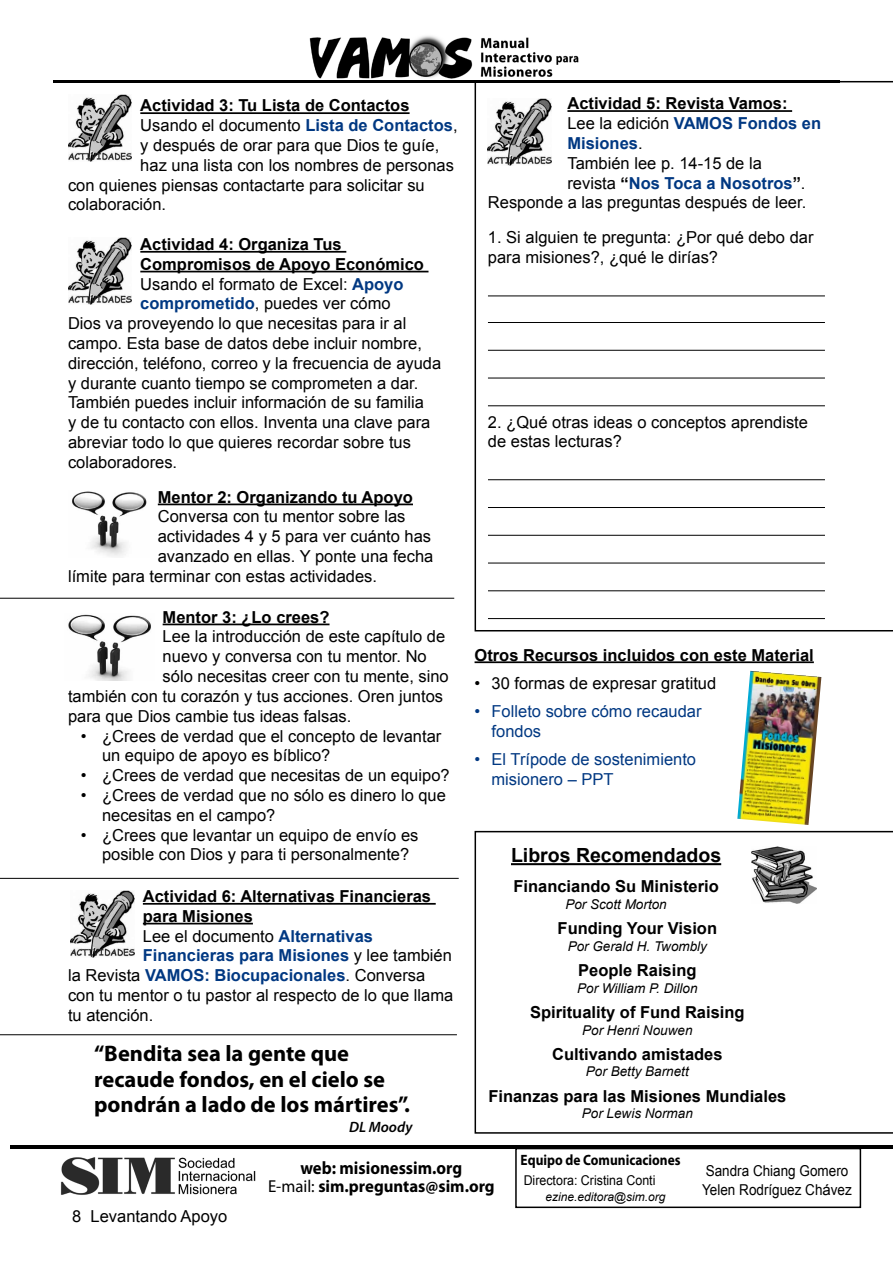
<style>
.page{position:relative;width:893px;height:1263px;background:#fff}
.page>*{position:absolute;margin:0;border:0;box-sizing:border-box;transform-origin:0 0}
.t1{font:700 22.5px/25.5px "Myriad Pro";color:#000}
.t2{font:700 19.5px "Arial";color:#000}
.t3{font:700 18px "Myriad Pro";color:#000;scale:.93 1}
.t4{font:700 17.25px "Myriad Pro";color:#000}
.t5{font:16.5px/19.8px "Arial";color:#000}
.t6{font:700 16.5px "Arial";color:#000}
.t7{font:700 16.5px "Arial";color:#003882}
.t8{font:16.5px/19.8px "Arial";color:#003882}
.t9{font:15px/19.8px "Arial";color:#000;scale:.9 1}
.t10{font:700 15px "Myriad Pro";color:#000;scale:.89 1}
.t11{font:italic 600 15px "Myriad Pro";letter-spacing:.005em;color:#000}
.t12{font:italic 13.5px "Arial";color:#000}
.t13{font:13.5px "Arial";color:#000;scale:.92 1}
.t14{font:italic 12px "Arial";color:#000}
.s1{font-weight:700;color:#003882}
.s2{font-weight:400;color:#000}
.s3{color:#000}
.s4{font-weight:400}
</style>
<div class="page">
<img style="left:309px;top:36px;width:270px;height:43px">
<hr style="left:53px;top:80px;width:787px;height:3px;background:#000">
<img style="left:72px;top:491px;width:75px;height:65px">
<img style="left:71px;top:890px;width:63px;height:68px">
<img style="left:68px;top:95px;width:64px;height:67px">
<img style="left:68px;top:614px;width:83px;height:67px">
<svg style="left:475px;top:81px;width:418px;height:550px"></svg>
<svg style="left:475px;top:831px;width:418px;height:303px"></svg>
<hr style="left:11px;top:1145px;width:882px;height:4px;background:#000">
<div style="left:515px;top:1148px;width:346px;height:60px;border:2px solid #000"></div>
<img style="left:60px;top:1157px;width:196px;height:38px">
<img style="left:751px;top:846px;width:65px;height:57px">
<hr style="left:140px;top:112px;width:270px;height:2px;background:#000">
<hr style="left:140px;top:251px;width:206px;height:2px;background:#000">
<hr style="left:140px;top:271px;width:288px;height:1px;background:#000">
<hr style="left:158px;top:503px;width:255px;height:2px;background:#000">
<hr style="left:163px;top:623px;width:166px;height:2px;background:#000">
<hr style="left:475px;top:661px;width:339px;height:2px;background:#000">
<hr style="left:511px;top:863px;width:210px;height:2px;background:#000">
<hr style="left:0;top:598px;width:454px;height:1px;background:#000">
<img style="left:488px;top:98px;width:64px;height:67px">
<hr style="left:567px;top:110px;width:225px;height:2px;background:#000">
<hr style="left:488px;top:405px;width:337px;height:1px;background:#000">
<hr style="left:488px;top:479px;width:337px;height:1px;background:#000">
<hr style="left:488px;top:507px;width:337px;height:1px;background:#000">
<hr style="left:488px;top:535px;width:337px;height:1px;background:#000">
<hr style="left:488px;top:563px;width:337px;height:1px;background:#000">
<hr style="left:488px;top:590px;width:337px;height:1px;background:#000">
<hr style="left:488px;top:618px;width:337px;height:1px;background:#000">
<img style="left:68px;top:238px;width:64px;height:67px">
<hr style="left:143px;top:903px;width:293px;height:2px;background:#000">
<hr style="left:143px;top:923px;width:110px;height:1px;background:#000">
<hr style="left:0;top:878px;width:459px;height:1px;background:#000">
<hr style="left:0;top:1034px;width:457px;height:1px;background:#000">
<img style="left:737px;top:671px;width:84px;height:154px">
<hr style="left:488px;top:296px;width:337px;height:1px;background:#000">
<p class="t6" style="left:140px;top:95px;width:271px">Actividad 3: Tu Lista de Contactos</p>
<p class="t5" style="left:140px;top:116px;width:319px">Usando el documento <span class="s1">Lista de Contactos</span>,</p>
<p class="t5" style="left:140px;top:135px;width:300px">y después de orar para que Dios te guíe,</p>
<p class="t5" style="left:140px;top:155px;width:315px">haz una lista con los nombres de personas</p>
<p class="t5" style="left:68px;top:175px;width:358px">con quienes piensas contactarte para solicitar su</p>
<p class="t5" style="left:68px;top:195px;width:100px">colaboración.</p>
<p class="t6" style="left:140px;top:233px;width:203px">Actividad 4: Organiza Tus</p>
<p class="t6" style="left:140px;top:253px;width:285px">Compromisos de Apoyo Económico</p>
<p class="t5" style="left:140px;top:274px;width:265px">Usando el formato de Excel: <span class="s1">Apoyo</span></p>
<p class="t5" style="left:140px;top:294px;width:252px"><span class="s1">comprometido</span>, puedes ver cómo</p>
<p class="t5" style="left:68px;top:314px;width:340px">Dios va proveyendo lo que necesitas para ir al</p>
<p class="t5" style="left:68px;top:333px;width:356px">campo. Esta base de datos debe incluir nombre,</p>
<p class="t5" style="left:68px;top:353px;width:375px">dirección, teléfono, correo y la frecuencia de ayuda</p>
<p class="t5" style="left:68px;top:373px;width:352px">y durante cuanto tiempo se comprometen a dar.</p>
<p class="t5" style="left:68px;top:393px;width:357px">También puedes incluir información de su familia</p>
<p class="t5" style="left:68px;top:413px;width:364px">y de tu contacto con ellos. Inventa una clave para</p>
<p class="t5" style="left:68px;top:432px;width:344px">abreviar todo lo que quieres recordar sobre tus</p>
<p class="t5" style="left:68px;top:452px;width:111px">colaboradores.</p>
<p class="t6" style="left:158px;top:486px;width:257px">Mentor 2: Organizando tu Apoyo</p>
<p class="t5" style="left:158px;top:507px;width:249px">Conversa con tu mentor sobre las</p>
<p class="t5" style="left:158px;top:527px;width:275px">actividades 4 y 5 para ver cuánto has</p>
<p class="t5" style="left:158px;top:546px;width:277px">avanzado en ellas. Y ponte una fecha</p>
<p class="t5" style="left:68px;top:566px;width:311px">límite para terminar con estas actividades.</p>
<p class="t6" style="left:163px;top:606px;width:168px">Mentor 3: ¿Lo crees?</p>
<p class="t5" style="left:163px;top:627px;width:284px">Lee la introducción de este capítulo de</p>
<p class="t5" style="left:163px;top:647px;width:266px">nuevo y conversa con tu mentor. No</p>
<p class="t5" style="left:163px;top:666px;width:288px">sólo necesitas creer con tu mente, sino</p>
<p class="t5" style="left:68px;top:686px;width:377px">también con tu corazón y tus acciones. Oren juntos</p>
<p class="t5" style="left:68px;top:706px;width:285px">para que Dios cambie tus ideas falsas.</p>
<p class="t5" style="left:102px;top:726px;width:341px;text-indent:-21px">• ¿Crees de verdad que el concepto de levantar un equipo de apoyo es bíblico?</p>
<p class="t5" style="left:81px;top:765px;width:370px">• ¿Crees de verdad que necesitas de un equipo?</p>
<p class="t5" style="left:102px;top:785px;width:345px;text-indent:-21px">• ¿Crees de verdad que no sólo es dinero lo que necesitas en el campo?</p>
<p class="t5" style="left:102px;top:825px;width:318px;text-indent:-21px">• ¿Crees que levantar un equipo de envío es posible con Dios y para ti personalmente?</p>
<p class="t6" style="left:143px;top:885px;width:290px">Actividad 6: Alternativas Financieras</p>
<p class="t6" style="left:143px;top:905px;width:112px">para Misiones</p>
<p class="t5" style="left:143px;top:926px;width:232px">Lee el documento <span class="s1">Alternativas</span></p>
<p class="t7" style="left:143px;top:945px;width:311px">Financieras para Misiones <span class="s2">y lee también</span></p>
<p class="t7" style="left:68px;top:964px;width:359px"><span class="s2">la Revista</span> VAMOS: Biocupacionales<span class="s2">. Conversa</span></p>
<p class="t5" style="left:68px;top:985px;width:387px">con tu mentor o tu pastor al respecto de lo que llama</p>
<p class="t5" style="left:68px;top:1005px;width:87px">tu atención.</p>
<h1 class="t1" style="left:94px;top:1040px;width:317px">“Bendita sea la gente que recaude fondos, en el cielo se pondrán a lado de los mártires”.</h1>
<p class="t11" style="left:349px;top:1117px;width:65px">DL Moody</p>
<p class="t6" style="left:567px;top:92px;width:222px">Actividad 5: Revista Vamos:</p>
<p class="t7" style="left:567px;top:112px;width:255px"><span class="s2">Lee la edición</span> VAMOS Fondos en</p>
<p class="t7" style="left:567px;top:132px;width:77px">Misiones<span class="s2">.</span></p>
<p class="t5" style="left:567px;top:153px;width:196px">También lee p. 14-15 de la</p>
<p class="t7" style="left:567px;top:172px;width:240px"><span class="s2">revista</span> <span class="s3">“</span>Nos Toca a Nosotros<span class="s3">”</span><span class="s2">.</span></p>
<p class="t5" style="left:488px;top:193px;width:320px">Responde a las preguntas después de leer.</p>
<p class="t5" style="left:488px;top:228px;width:327px">1. Si alguien te pregunta: ¿Por qué debo dar para misiones?, ¿qué le dirías?</p>
<p class="t5" style="left:488px;top:412px;width:322px">2. ¿Qué otras ideas o conceptos aprendiste de estas lecturas?</p>
<p class="t6" style="left:475px;top:644px;width:341px">Otros Recursos incluidos con este Material</p>
<p class="t5" style="left:475px;top:673px;width:243px">• 30 formas de expresar gratitud</p>
<p class="t8" style="left:492px;top:702px;width:211px;text-indent:-17px">• Folleto sobre cómo recaudar fondos</p>
<p class="t8" style="left:492px;top:750px;width:206px;text-indent:-17px">• El Trípode de sostenimiento misionero – PPT</p>
<p class="t2" style="left:511px;top:842px;width:212px">Libros Recomendados</p>
<p class="t6" style="left:513px;top:875px;width:207px">Financiando Su Ministerio</p>
<p class="t12" style="left:565px;top:895px;width:103px">Por Scott Morton</p>
<p class="t6" style="left:558px;top:917px;width:161px">Funding Your Vision</p>
<p class="t12" style="left:568px;top:937px;width:141px">Por Gerald H. Twombly</p>
<p class="t6" style="left:578px;top:959px;width:120px">People Raising</p>
<p class="t12" style="left:577px;top:979px;width:122px">Por William P. Dillon</p>
<p class="t6" style="left:530px;top:1001px;width:216px">Spirituality of Fund Raising</p>
<p class="t12" style="left:582px;top:1021px;width:112px">Por Henri Nouwen</p>
<p class="t6" style="left:552px;top:1043px;width:172px">Cultivando amistades</p>
<p class="t12" style="left:586px;top:1062px;width:104px">Por Betty Barnett</p>
<p class="t6" style="left:488px;top:1085px;width:300px">Finanzas para las Misiones Mundiales</p>
<p class="t12" style="left:582px;top:1104px;width:113px">Por Lewis Norman</p>
<p class="t5" style="left:72px;top:1206px;width:157px">8 Levantando Apoyo</p>
<p class="t3" style="left:300px;top:1156px;width:175px">web: misionessim.org</p>
<p class="t4" style="left:268px;top:1175px;width:228px"><span class="s4">E-mail:</span> sim.preguntas@sim.org</p>
<p class="t10" style="left:521px;top:1150px;width:181px">Equipo de Comunicaciones</p>
<p class="t13" style="left:524px;top:1171px;width:145px">Directora: Cristina Conti</p>
<p class="t14" style="left:545px;top:1189px;width:122px">ezine.editora@sim.org</p>
<p class="t9" style="left:702px;top:1160px;width:168px">Sandra Chiang Gomero<br>Yelen Rodríguez Chávez</p>
</div>
